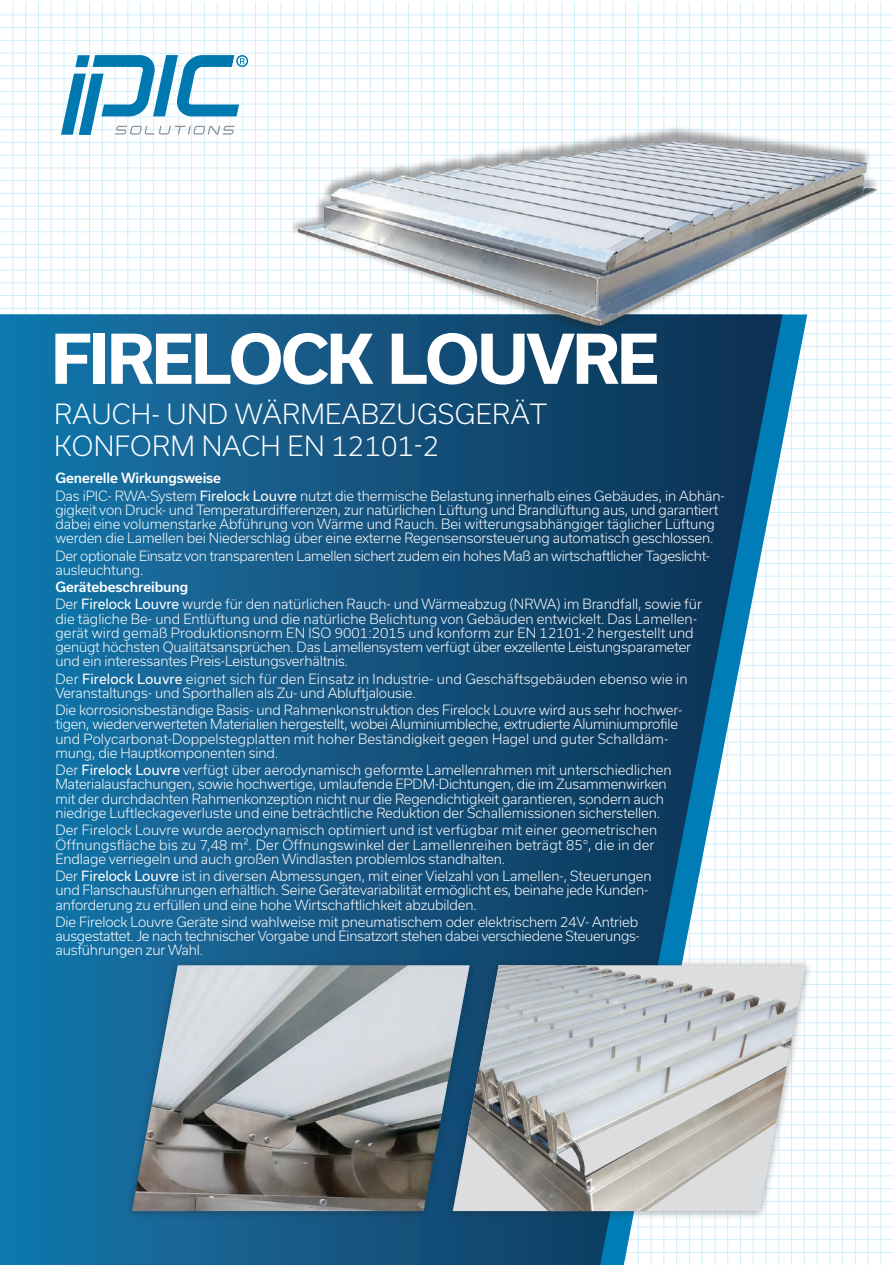
<style>
.page{position:relative;width:895px;height:1265px;background:#fff}
.page>*{position:absolute;margin:0;border:0;box-sizing:border-box;transform-origin:0 0}
.t1{font:700 65.25px "Usual";letter-spacing:-.035em;color:#fff}
.t2{font:300 26.55px/32px "Usual";letter-spacing:.01em;color:#fff}
.t3{font:300 13.5px/14.2px "Usual";letter-spacing:-.01em;color:#fff}
.t4{font:300 13.5px/14.2px "Usual";letter-spacing:.01em;color:#fff}
.s1{font-weight:500}
.s2{font-weight:400}
</style>
<div class="page">
<img style="left:0;top:1221px;width:893px;height:44px">
<img style="left:0;top:2px;width:893px;height:1219px">
<img style="left:256px;top:2px;width:637px;height:346px">
<h1 class="t1" style="left:51px;top:322px;width:609px">FIRELOCK LOUVRE</h1>
<h2 class="t2" style="left:54px;top:398px;width:494px">RAUCH- UND WÄRMEABZUGSGERÄT<br>KONFORM NACH EN 12101-2</h2>
<p class="t3" style="left:55px;top:470px;width:671px;line-height:17.2px"><span class="s1">Generelle Wirkungsweise<br></span>Das iPIC- RWA-System <span class="s2">Firelock Louvre</span> nutzt die thermische Belastung innerhalb eines Gebäudes, in Abhän-</p>
<p class="t3" style="left:55px;top:503px;width:664px">gigkeit von Druck- und Temperaturdifferenzen, zur natürlichen Lüftung und Brandlüftung aus, und garantiert dabei eine volumenstarke Abführung von Wärme und Rauch. Bei witterungsabhängiger täglicher Lüftung werden die Lamellen bei Niederschlag über eine externe Regensensorsteuerung automatisch geschlossen.</p>
<p class="t3" style="left:55px;top:548px;width:656px">Der optionale Einsatz von transparenten Lamellen sichert zudem ein hohes Maß an wirtschaftlicher Tageslicht&shy;ausleuchtung.</p>
<p class="t3" style="left:55px;top:578px;width:648px;line-height:17.2px"><span class="s1">Gerätebeschreibung<br></span>Der <span class="s2">Firelock Louvre</span> wurde für den natürlichen Rauch- und Wärmeabzug (NRWA) im Brandfall, sowie für</p>
<p class="t3" style="left:55px;top:611px;width:643px">die tägliche Be- und Entlüftung und die natürliche Belichtung von Gebäuden entwickelt. Das Lamellen&shy;gerät wird gemäß Produktionsnorm EN ISO 9001:2015 und konform zur EN 12101-2 hergestellt und genügt höchsten Qualitätsansprüchen. Das Lamellensystem verfügt über exzellente Leistungsparameter und ein interessantes Preis-Leistungsverhältnis.</p>
<p class="t4" style="left:55px;top:671px;width:633px">Der <span class="s2">Firelock Louvre</span> eignet sich für den Einsatz in Industrie- und Geschäftsgebäuden ebenso wie in<br>Veranstaltungs- und Sporthallen als Zu- und Abluftjalousie.</p>
<p class="t3" style="left:55px;top:703px;width:628px">Die korrosionsbeständige Basis- und Rahmenkonstruktion des Firelock Louvre wird aus sehr hochwer&shy;tigen, wiederverwerteten Materialien hergestellt, wobei Aluminiumbleche, extrudierte Aluminiumprofile und Polycarbonat-Doppelstegplatten mit hoher Beständigkeit gegen Hagel und guter Schalldäm&shy;mung, die Hauptkomponenten sind.</p>
<p class="t3" style="left:55px;top:763px;width:618px">Der <span class="s2">Firelock Louvre</span> verfügt über aerodynamisch geformte Lamellenrahmen mit unterschiedlichen Materialausfachungen, sowie hochwertige, umlaufende EPDM-Dichtungen, die im Zusammenwirken mit der durchdachten Rahmenkonzeption nicht nur die Regendichtigkeit garantieren, sondern auch niedrige Luftleckageverluste und eine beträchtliche Reduktion der Schallemissionen sicherstellen.</p>
<p class="t3" style="left:55px;top:823px;width:603px">Der Firelock Louvre wurde aerodynamisch optimiert und ist verfügbar mit einer geometrischen<br>Öffnungsfläche bis zu 7,48 m2. Der Öffnungswinkel der Lamellenreihen beträgt 85°, die in der<br>Endlage verriegeln und auch großen Windlasten problemlos standhalten.</p>
<p class="t3" style="left:55px;top:869px;width:598px">Der <span class="s2">Firelock Louvre</span> ist in diversen Abmessungen, mit einer Vielzahl von Lamellen-, Steuerungen und Flanschausführungen erhältlich. Seine Gerätevariabilität ermöglicht es, beinahe jede Kunden&shy;anforderung zu erfüllen und eine hohe Wirtschaftlichkeit abzubilden.</p>
<p class="t3" style="left:55px;top:914px;width:586px;text-align:justify">Die Firelock Louvre Geräte sind wahlweise mit pneumatischem oder elektrischem 24V- Antrieb ausgestattet. Je nach technischer Vorgabe und Einsatzort stehen dabei verschiedene Steuerungs&shy;ausführungen zur Wahl.</p>
</div>
